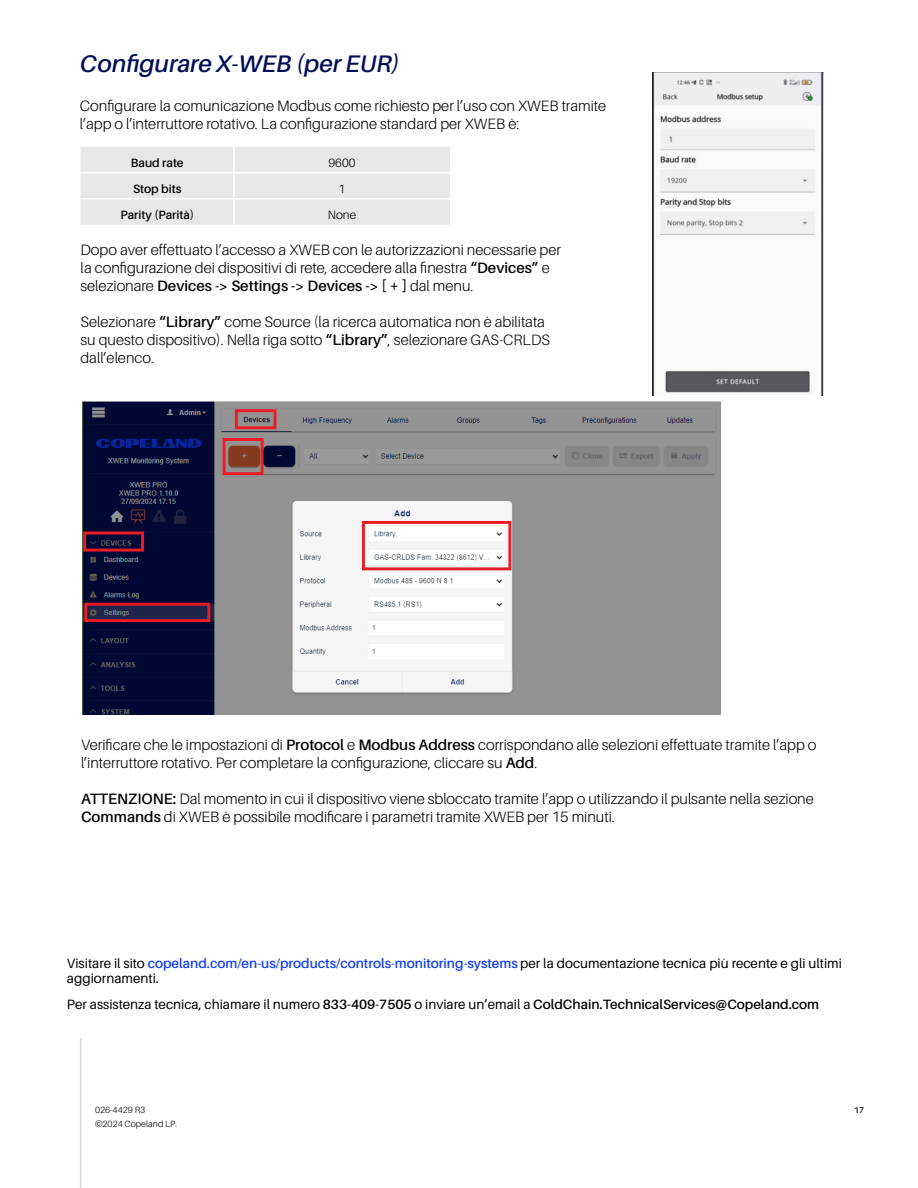
<style>
.page{position:relative;width:918px;height:1188px;background:#fff}
.page>*{position:absolute;margin:0;border:0;box-sizing:border-box;transform-origin:0 0}
.t1{font:italic 600 24px "Aileron";color:#000e57}
.t2{font:300 15px/18px "Aileron";color:#000}
.t3{font:13.5px/15px "Aileron";color:#000}
.t4{font:600 12px "Aileron";color:#000}
.t5{font:300 12px "Aileron";color:#000}
.t6{font:300 9px "Aileron";color:#000}
.t7{font:600 8.25px "Aileron";color:#000}
.s1{font-weight:600}
.s2{font-weight:600;color:#0f3cff}
</style>
<div class="page">
<hr style="left:80px;top:1038px;width:1px;height:150px;background:#d9d9d9">
<img style="left:652px;top:72px;width:172px;height:324px">
<div style="left:80px;top:147px;width:370px;height:78px;background:#e6e7e8"></div>
<hr style="left:233px;top:147px;width:2px;height:25px;background:#fff">
<hr style="left:80px;top:172px;width:154px;height:2px;background:#fff">
<hr style="left:234px;top:172px;width:216px;height:2px;background:#fff">
<hr style="left:233px;top:174px;width:2px;height:24px;background:#fff">
<hr style="left:80px;top:198px;width:154px;height:1px;background:#fff">
<hr style="left:234px;top:198px;width:216px;height:1px;background:#fff">
<hr style="left:233px;top:199px;width:2px;height:26px;background:#fff">
<img style="left:82px;top:402px;width:638px;height:312px">
<h1 class="t1" style="left:80px;top:51px;width:321px">Configurare X-WEB (per EUR)</h1>
<p class="t2" style="left:80px;top:97px;width:528px">Configurare la comunicazione Modbus come richiesto per l’uso con XWEB tramite l’app o l’interruttore rotativo. La configurazione standard per XWEB è:</p>
<p class="t4" style="left:131px;top:156px;width:54px">Baud rate</p>
<p class="t5" style="left:329px;top:156px;width:28px">9600</p>
<p class="t4" style="left:133px;top:182px;width:50px">Stop bits</p>
<p class="t5" style="left:339px;top:182px;width:8px">1</p>
<p class="t4" style="left:120px;top:208px;width:75px">Parity (Parità)</p>
<p class="t5" style="left:328px;top:208px;width:30px">None</p>
<p class="t2" style="left:80px;top:241px;width:482px">Dopo aver effettuato l’accesso a XWEB con le autorizzazioni necessarie per la configurazione dei dispositivi di rete, accedere alla finestra <span class="s1">“Devices”</span> e selezionare <span class="s1">Devices -&gt; Settings -&gt; Devices -&gt; [ + ]</span> dal menu.</p>
<p class="t2" style="left:80px;top:313px;width:471px">Selezionare <span class="s1">“Library”</span> come Source (la ricerca automatica non è abilitata su questo dispositivo). Nella riga sotto <span class="s1">“Library”</span>, selezionare GAS-CRLDS dall’elenco.</p>
<p class="t2" style="left:81px;top:736px;width:737px">Verificare che le impostazioni di <span class="s1">Protocol</span> e <span class="s1">Modbus Address</span> corrispondano alle selezioni effettuate tramite l’app o l’interruttore rotativo. Per completare la configurazione, cliccare su <span class="s1">Add</span>.</p>
<p class="t2" style="left:81px;top:790px;width:734px"><span class="s1">ATTENZIONE:</span> Dal momento in cui il dispositivo viene sbloccato tramite l’app o utilizzando il pulsante nella sezione<br><span class="s1">Commands</span> di XWEB è possibile modificare i parametri tramite XWEB per 15 minuti.</p>
<p class="t3" style="left:67px;top:956px;width:777px">Visitare il sito <span class="s2">copeland.com/en-us/products/controls-monitoring-systems</span> per la documentazione tecnica più recente e gli ultimi aggiornamenti.</p>
<p class="t3" style="left:67px;top:997px;width:754px">Per assistenza tecnica, chiamare il numero <span class="s1">833-409-7505</span> o inviare un’email a <span class="s1">ColdChain.TechnicalServices@Copeland.com</span></p>
<p class="t6" style="left:95px;top:1105px;width:52px">026-4429 R3</p>
<p class="t7" style="left:854px;top:1106px;width:11px">17</p>
<p class="t6" style="left:95px;top:1119px;width:84px">©2024 Copeland LP.</p>
</div>
